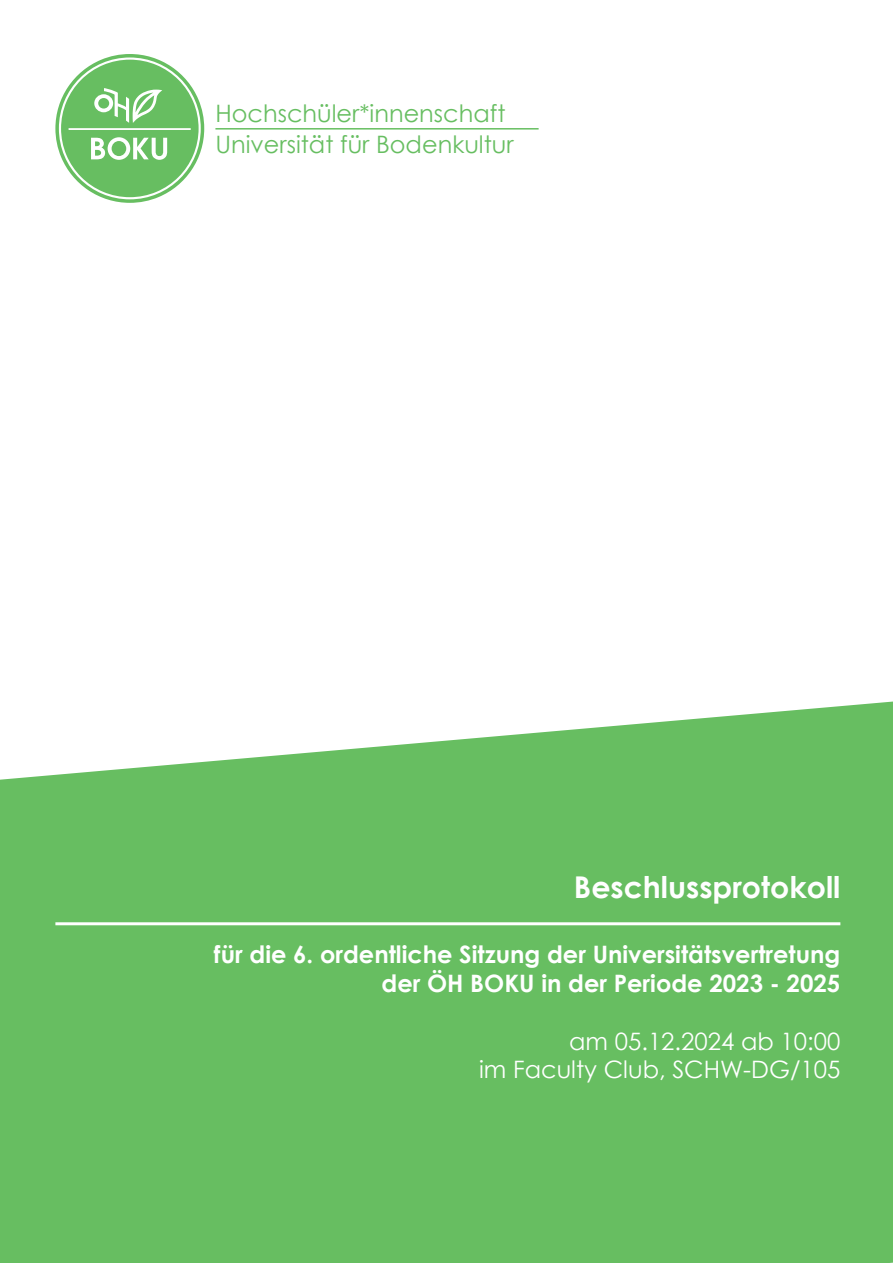
<style>
.page{position:relative;width:893px;height:1263px;background:#fff}
.page>*{position:absolute;margin:0;border:0;box-sizing:border-box;transform-origin:0 0}
.t1{font:700 30px "Century Gothic";color:#fff}
.t2{font:700 24px "Century Gothic";color:#fff}
.t3{font:24px "Century Gothic";color:#67be61}
.t4{font:24px "Century Gothic";color:#fff}
</style>
<div class="page">
<svg style="left:0;top:701px;width:893px;height:562px;background:#71c26c"></svg>
<hr style="left:55px;top:922px;width:785px;height:3px;background:#fff">
<svg style="left:55px;top:54px;width:149px;height:149px"></svg>
<hr style="left:215px;top:128px;width:324px;height:2px;background:#67be61">
<p class="t3" style="left:215px;top:96px;width:292px">Hochschüler*innenschaft</p>
<p class="t3" style="left:215px;top:128px;width:300px">Universität für Bodenkultur</p>
<p class="t1" style="left:574px;top:865px;width:268px">Beschlussprotokoll</p>
<p class="t2" style="left:214px;top:936px;width:628px">für die 6. ordentliche Sitzung der Universitätsvertretung</p>
<p class="t2" style="left:381px;top:965px;width:460px">der ÖH BOKU in der Periode 2023 - 2025</p>
<p class="t4" style="left:569px;top:1024px;width:273px">am 05.12.2024 ab 10:00</p>
<p class="t4" style="left:479px;top:1053px;width:363px">im Faculty Club, SCHW-DG/105</p>
</div>
